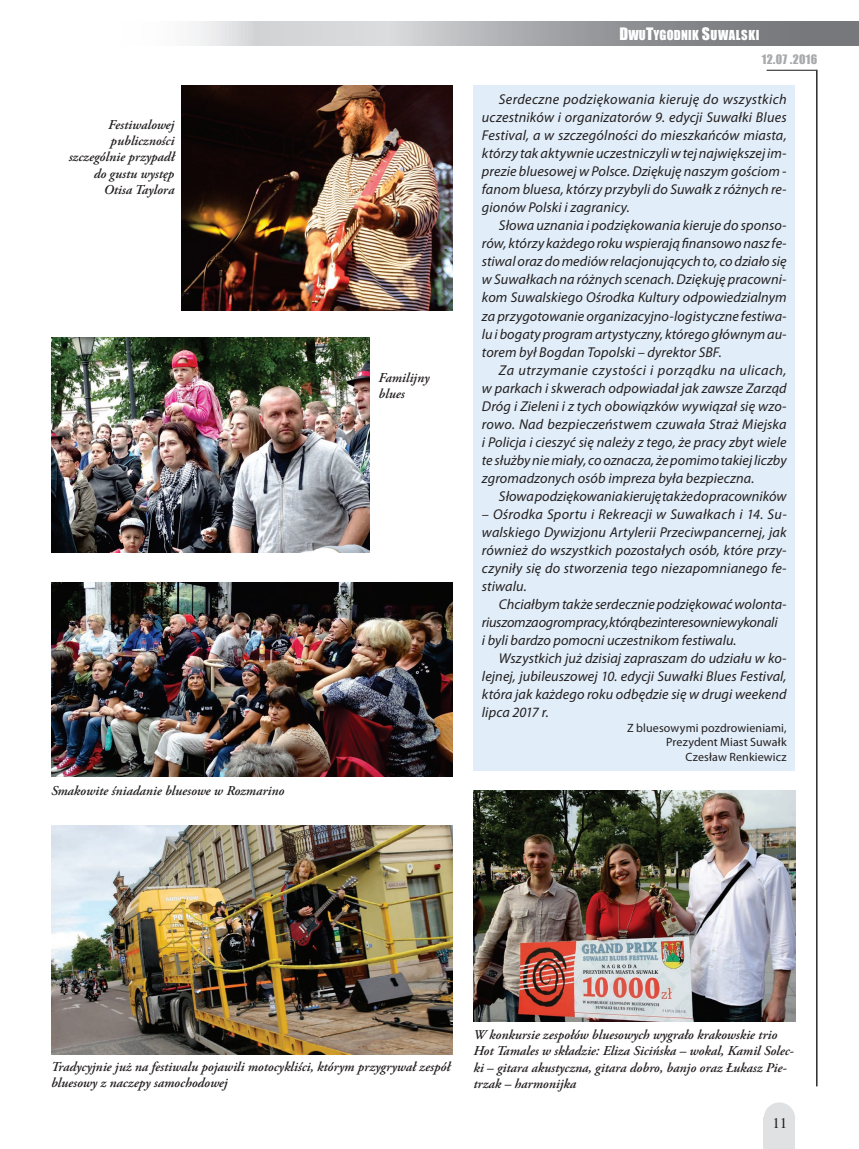
<style>
.page{position:relative;width:859px;height:1149px;background:#fff}
.page>*{position:absolute;margin:0;border:0;box-sizing:border-box;transform-origin:0 0}
.t1{font:15px "Times";color:#231f20}
._6_ramka{font:italic 14.25px/18px "Myriad Pro";letter-spacing:.005em;color:#231f20;text-align:justify}
._4_podpis{font:italic 600 13.5px/16.2px "Adobe Garamond Pro";color:#231f20}
.t2{font:12.6px "Impact";letter-spacing:.015em;color:#fff}
._6_ramka-2{font:12px "Myriad Pro";letter-spacing:.01em;color:#231f20}
.t3{font:12px "Impact";letter-spacing:.03em;color:#a8a9ad}
.s1{font-size:15.75px}
</style>
<div class="page">
<svg style="left:193px;top:21px;width:666px;height:25px;background:#abadaf"></svg>
<hr style="left:816px;top:70px;width:1px;height:1015px;background:#231f20">
<hr style="left:767px;top:70px;width:50px;height:1px;background:#231f20">
<div style="left:764px;top:1101px;width:31px;height:33px;background:#e0e1e3;border-radius:50%"></div>
<div style="left:764px;top:1117px;width:31px;height:31px;background:#e0e1e3"></div>
<img style="left:182px;top:85px;width:270px;height:225px">
<img style="left:473px;top:790px;width:322px;height:231px">
<img style="left:51px;top:825px;width:401px;height:229px">
<img style="left:51px;top:337px;width:318px;height:215px">
<img style="left:51px;top:582px;width:401px;height:194px">
<div style="left:473px;top:85px;width:322px;height:685px;background:#e1edf8"></div>
<p class="_4_podpis" style="left:108px;top:117px;width:68px">Festiwalowej</p>
<p class="_4_podpis" style="left:111px;top:133px;width:65px">publiczności</p>
<p class="_4_podpis" style="left:69px;top:149px;width:107px;text-align:right">szczególnie przypadł do gustu występ</p>
<p class="_4_podpis" style="left:104px;top:182px;width:72px">Otisa Taylora</p>
<p class="_4_podpis" style="left:51px;top:782px;width:235px">Smakowite śniadanie bluesowe w Rozmarino</p>
<p class="_4_podpis" style="left:379px;top:370px;width:52px">Familijny</p>
<p class="_4_podpis" style="left:379px;top:386px;width:28px">blues</p>
<p class="t2" style="left:619px;top:26px;width:141px"><span class="s1">D</span>WU<span class="s1">T</span>YGODNIK <span class="s1">S</span>UWALSKI</p>
<p class="t3" style="left:762px;top:50px;width:57px">12.07 .2016</p>
<p class="_6_ramka" style="left:482px;top:91px;width:306px;text-indent:17px">Serdeczne podziękowania kieruję do wszystkich uczestników i organizatorów 9. edycji Suwałki Blues Festival, a w szczególności do mieszkańców miasta, którzy tak aktywnie uczestniczyli w tej największej im&shy;prezie bluesowej w Polsce. Dziękuję naszym gościom - fanom bluesa, którzy przybyli do Suwałk z różnych re&shy;gionów Polski i zagranicy.</p>
<p class="_6_ramka" style="left:482px;top:217px;width:306px;text-indent:17px">Słowa uznania i podziękowania kieruje do sponso&shy;rów, którzy każdego roku wspierają finansowo nasz fe&shy;stiwal oraz do mediów relacjonujących to, co działo się w Suwałkach na różnych scenach. Dziękuję pracowni&shy;kom Suwalskiego Ośrodka Kultury odpowiedzialnym za przygotowanie organizacyjno-logistyczne festiwa&shy;lu i bogaty program artystyczny, którego głównym au&shy;torem był Bogdan Topolski – dyrektor SBF.</p>
<p class="_6_ramka" style="left:482px;top:361px;width:306px;text-indent:17px">Za utrzymanie czystości i porządku na ulicach, w parkach i skwerach odpowiadał jak zawsze Zarząd Dróg i Zieleni i z tych obowiązków wywiązał się wzo&shy;rowo. Nad bezpieczeństwem czuwała Straż Miejska i Policja i cieszyć się należy z tego, że pracy zbyt wiele te służby nie miały, co oznacza, że pomimo takiej liczby zgromadzonych osób impreza była bezpieczna.</p>
<p class="_6_ramka" style="left:499px;top:487px;width:289px">Słowa podziękowania kieruję także do pracowników</p>
<p class="_6_ramka" style="left:482px;top:505px;width:306px">– Ośrodka Sportu i Rekreacji w Suwałkach i 14. Su&shy;walskiego Dywizjonu Artylerii Przeciwpancernej, jak również do wszystkich pozostałych osób, które przy&shy;czyniły się do stworzenia tego niezapomnianego fe&shy;stiwalu.</p>
<p class="_6_ramka" style="left:482px;top:595px;width:306px;text-align:left;text-indent:17px">Chciałbym także serdecznie podziękować wolonta&shy;riuszom za ogrom pracy, którą bezinteresownie wykonali<br>i byli bardzo pomocni uczestnikom festiwalu.</p>
<p class="_6_ramka" style="left:482px;top:649px;width:306px;text-indent:17px">Wszystkich już dzisiaj zapraszam do udziału w ko&shy;lejnej, jubileuszowej 10. edycji Suwałki Blues Festival, która jak każdego roku odbędzie się w drugi weekend lipca 2017 r.</p>
<p class="_6_ramka-2" style="left:627px;top:720px;width:161px">Z bluesowymi pozdrowieniami,</p>
<p class="_6_ramka-2" style="left:666px;top:735px;width:122px">Prezydent Miast Suwałk</p>
<p class="_6_ramka-2" style="left:686px;top:750px;width:103px">Czesław Renkiewicz</p>
<p class="_4_podpis" style="left:51px;top:1058px;width:401px">Tradycyjnie już na festiwalu pojawili motocykliści, którym przygrywał zespół bluesowy z naczepy samochodowej</p>
<p class="_4_podpis" style="left:473px;top:1026px;width:322px">W konkursie zespołów bluesowych wygrało krakowskie trio Hot Tamales w składzie: Eliza Sicińska – wokal, Kamil Solec&shy;ki – gitara akustyczna, gitara dobro, banjo oraz Łukasz Pie&shy;trzak – harmonijka</p>
<p class="t1" style="left:772px;top:1113px;width:16px">11</p>
</div>
